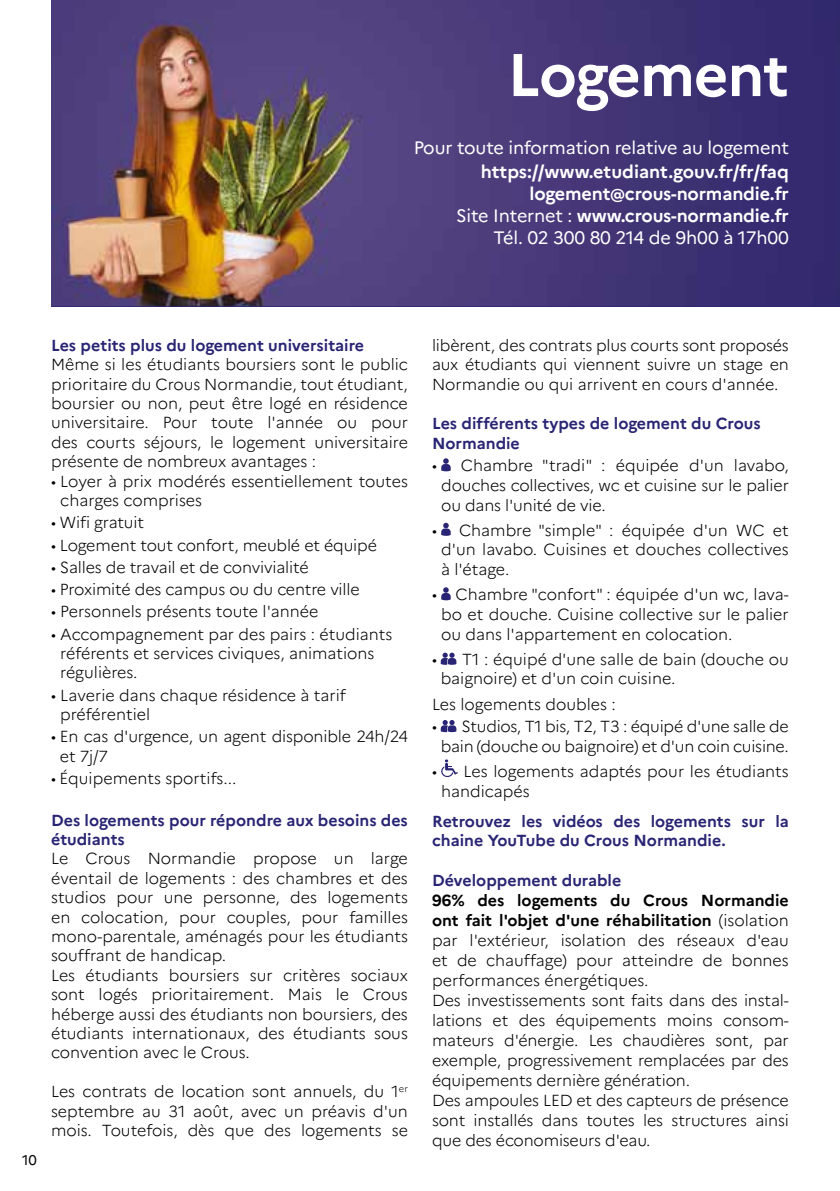
<style>
.page{position:relative;width:840px;height:1191px;background:#fff}
.page>*{position:absolute;margin:0;border:0;box-sizing:border-box;transform-origin:0 0}
.t1{font:700 60px "Marianne";letter-spacing:-.02em;color:#fff}
.t2{font:700 18px/22px "Marianne";letter-spacing:-.01em;color:#fff;text-align:right}
.t3{font:18px "Marianne";letter-spacing:-.01em;color:#fff}
.t4{font:300 16px/19.4px "Marianne";color:#000}
.t5{font:700 16px/19.4px "Marianne";color:#292574}
.t6{font:14px "Marianne";color:#000}
.s1{font-weight:400}
.s2{font-weight:700}
</style>
<div class="page">
<svg style="left:441px;top:458px;width:9px;height:13px"></svg>
<svg style="left:441px;top:523px;width:9px;height:13px"></svg>
<svg style="left:441px;top:587px;width:9px;height:13px"></svg>
<svg style="left:440px;top:652px;width:16px;height:13px"></svg>
<svg style="left:440px;top:720px;width:16px;height:12px"></svg>
<svg style="left:441px;top:759px;width:16px;height:18px"></svg>
<img style="left:51px;top:0;width:788px;height:306px">
<h1 class="t1" style="left:507px;top:38px;width:283px">Logement</h1>
<p class="t3" style="left:413px;top:137px;width:376px">Pour toute information relative au logement</p>
<p class="t2" style="left:456px;top:161px;width:334px">https://www.etudiant.gouv.fr/fr/faq logement@crous-normandie.fr<br><span class="s1">Site Internet :</span> www.crous-normandie.fr <span class="s1">Tél. 02 300 80 214 de 9h00 à 17h00</span></p>
<p class="t6" style="left:22px;top:1151px;width:16px">10</p>
<p class="t5" style="left:51px;top:335px;width:314px">Les petits plus du logement universitaire</p>
<p class="t4" style="left:51px;top:355px;width:358px;text-align:justify">Même si les étudiants boursiers sont le public prioritaire du Crous Normandie, tout étudiant, boursier ou non, peut être logé en résidence universitaire. Pour toute l'année ou pour des courts séjours, le logement universitaire présente de nombreux avantages :</p>
<p class="t4" style="left:60px;top:471px;width:349px;text-indent:-9px">• Loyer à prix modérés essentiellement toutes charges comprises</p>
<p class="t4" style="left:51px;top:513px;width:94px">• Wifi gratuit</p>
<p class="t4" style="left:51px;top:535px;width:327px">• Logement tout confort, meublé et équipé</p>
<p class="t4" style="left:51px;top:557px;width:259px">• Salles de travail et de convivialité</p>
<p class="t4" style="left:51px;top:579px;width:310px">• Proximité des campus ou du centre ville</p>
<p class="t4" style="left:51px;top:602px;width:269px">• Personnels présents toute l'année</p>
<p class="t4" style="left:60px;top:624px;width:333px;text-indent:-9px">• Accompagnement par des pairs : étudiants référents et services civiques, animations régulières.</p>
<p class="t4" style="left:60px;top:685px;width:287px;text-indent:-9px">• Laverie dans chaque résidence à tarif préférentiel</p>
<p class="t4" style="left:60px;top:727px;width:349px;text-indent:-9px">• En cas d'urgence, un agent disponible 24h/24 et 7j/7</p>
<p class="t4" style="left:51px;top:768px;width:187px">• Équipements sportifs...</p>
<p class="t5" style="left:51px;top:810px;width:358px">Des logements pour répondre aux besoins des étudiants</p>
<p class="t4" style="left:51px;top:849px;width:358px">Le Crous Normandie propose un large éventail de logements : des chambres et des studios pour une personne, des logements en colocation, pour couples, pour familles mono-parentale, aménagés pour les étudiants souffrant de handicap.<br>Les étudiants boursiers sur critères sociaux sont logés prioritairement. Mais le Crous héberge aussi des étudiants non boursiers, des étudiants internationaux, des étudiants sous convention avec le Crous.</p>
<p class="t4" style="left:51px;top:1081px;width:358px;text-align:justify">Les contrats de location sont annuels, du 1<sup>er </sup>septembre au 31 août, avec un préavis d'un mois. Toutefois, dès que des logements se</p>
<p class="t4" style="left:432px;top:335px;width:358px;text-align:justify">libèrent, des contrats plus courts sont proposés aux étudiants qui viennent suivre un stage en Normandie ou qui arrivent en cours d'année.</p>
<p class="t5" style="left:432px;top:414px;width:330px">Les différents types de logement du Crous<br>Normandie</p>
<p class="t4" style="left:441px;top:456px;width:349px;text-align:justify;text-indent:-9px">• Chambre "tradi" : équipée d'un lavabo, douches collectives, wc et cuisine sur le palier ou dans l'unité de vie.</p>
<p class="t4" style="left:441px;top:520px;width:349px;text-align:justify;text-indent:-9px">• Chambre "simple" : équipée d'un WC et d'un lavabo. Cuisines et douches collectives à l'étage.</p>
<p class="t4" style="left:441px;top:585px;width:349px;text-align:justify;text-indent:-9px">• Chambre "confort" : équipée d'un wc, lava&shy;bo et douche. Cuisine collective sur le palier ou dans l'appartement en colocation.</p>
<p class="t4" style="left:440px;top:649px;width:349px;text-indent:-9px">• T1 : équipé d'une salle de bain (douche ou baignoire) et d'un coin cuisine.</p>
<p class="t4" style="left:432px;top:694px;width:185px">Les logements doubles :</p>
<p class="t4" style="left:432px;top:716px;width:358px;text-align:center">• Studios, T1 bis, T2, T3 : équipé d'une salle de bain (douche ou baignoire) et d'un coin cuisine.</p>
<p class="t4" style="left:441px;top:761px;width:349px;text-indent:-9px">• Les logements adaptés pour les étudiants handicapés</p>
<p class="t5" style="left:432px;top:812px;width:358px">Retrouvez les vidéos des logements sur la chaine YouTube du Crous Normandie.</p>
<p class="t5" style="left:432px;top:870px;width:191px">Développement durable</p>
<p class="t4" style="left:432px;top:890px;width:358px;line-height:20px"><span class="s2">96% des logements du Crous Normandie ont fait l'objet d'une réhabilitation</span> (isolation par l'extérieur, isolation des réseaux d'eau et de chauffage) pour atteindre de bonnes performances énergétiques.<br>Des investissements sont faits dans des instal&shy;lations et des équipements moins consom&shy;mateurs d'énergie. Les chaudières sont, par exemple, progressivement remplacées par des équipements dernière génération.<br>Des ampoules LED et des capteurs de présence sont installés dans toutes les structures ainsi que des économiseurs d'eau.</p>
</div>
